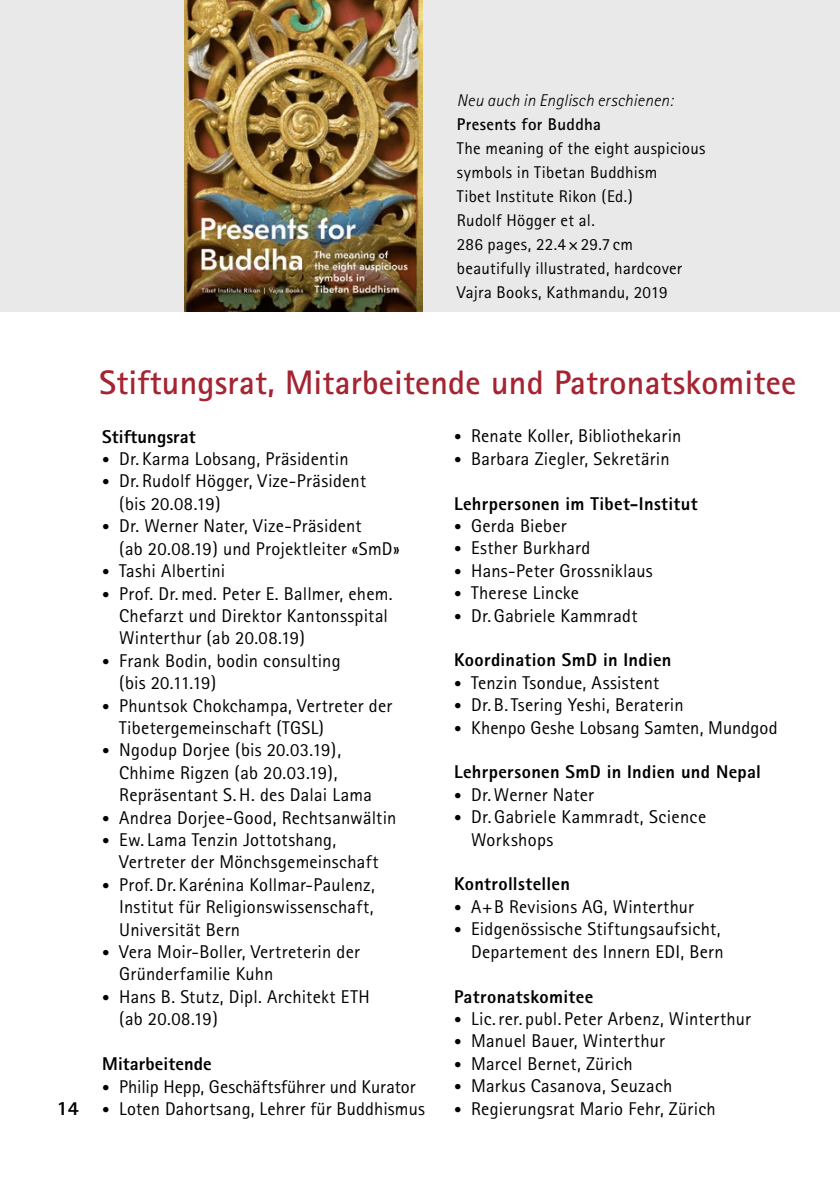
<style>
.page{position:relative;width:840px;height:1191px;background:#fff}
.page>*{position:absolute;margin:0;border:0;box-sizing:border-box;transform-origin:0 0}
.t1{font:700 34px "Rotis Sans Serif";letter-spacing:.005em;color:#a52431}
.t2{font:800 20px "Rotis Sans Serif";color:#000}
.t3{font:18.4px/22.4px "Rotis Sans Serif";letter-spacing:.01em;color:#000}
.t4{font:800 18.4px "Rotis Sans Serif";letter-spacing:.015em;color:#000}
.t5{font:17px/24px "Rotis Sans Serif";letter-spacing:.015em;color:#000}
.t6{font:italic 300 17px "Rotis Sans Serif";letter-spacing:.01em;color:#000}
.t7{font:700 17px "Rotis Sans Serif";letter-spacing:.02em;color:#000}
.s1{font-size:15px}
</style>
<div class="page">
<div style="left:422px;top:0;width:417px;height:312px;background:#e9e9e9"></div>
<img style="left:183px;top:0;width:239px;height:312px">
<div style="left:0;top:0;width:183px;height:312px;background:#e9e9e9"></div>
<p class="t6" style="left:456px;top:91px;width:217px">Neu auch in Englisch erschienen:</p>
<p class="t7" style="left:456px;top:114px;width:145px">Presents for Buddha</p>
<p class="t5" style="left:456px;top:136px;width:250px">The meaning of the eight auspicious symbols in Tibetan Buddhism<br>Tibet Institute Rikon (Ed.)<br>Rudolf Högger et al.<br>286 pages, 22.4 × 29.7 cm beautifully illustrated, hardcover<br>Vajra Books, Kathmandu, 2019</p>
<p class="t2" style="left:57px;top:1095px;width:24px">14</p>
<h1 class="t1" style="left:99px;top:361px;width:698px">Stiftungsrat, Mitarbeitende und Patronatskomitee</h1>
<p class="t4" style="left:102px;top:425px;width:95px">Stiftungsrat</p>
<p class="t3" style="left:102px;top:447px;width:248px"><span class="s1">•</span> Dr. Karma Lobsang, Präsidentin</p>
<p class="t3" style="left:119px;top:470px;width:248px;text-indent:-17px"><span class="s1">•</span> Dr. Rudolf Högger, Vize-Präsident (bis 20.08.19)</p>
<p class="t3" style="left:119px;top:515px;width:282px;text-indent:-17px"><span class="s1">•</span> Dr. Werner Nater, Vize-Präsident<br>(ab 20.08.19) und Projektleiter «SmD»</p>
<p class="t3" style="left:102px;top:559px;width:125px"><span class="s1">•</span> Tashi Albertini</p>
<p class="t3" style="left:119px;top:582px;width:275px;text-indent:-17px"><span class="s1">•</span> Prof. Dr.med. Peter E. Ballmer, ehem.<br>Chefarzt und Direktor Kantonsspital<br>Winterthur (ab 20.08.19)</p>
<p class="t3" style="left:119px;top:649px;width:223px;text-indent:-17px"><span class="s1">•</span> Frank Bodin, bodin consulting (bis 20.11.19)</p>
<p class="t3" style="left:119px;top:694px;width:274px;text-indent:-17px"><span class="s1">•</span> Phuntsok Chokchampa, Vertreter der<br>Tibetergemeinschaft (TGSL)</p>
<p class="t3" style="left:119px;top:739px;width:254px;text-indent:-17px"><span class="s1">•</span> Ngodup Dorjee (bis 20.03.19),<br>Chhime Rigzen (ab 20.03.19),<br>Repräsentant S.H. des Dalai Lama</p>
<p class="t3" style="left:102px;top:806px;width:296px"><span class="s1">•</span> Andrea Dorjee-Good, Rechtsanwältin</p>
<p class="t3" style="left:119px;top:828px;width:261px;text-indent:-17px"><span class="s1">•</span> Ew. Lama Tenzin Jottotshang,<br>Vertreter der Mönchsgemeinschaft</p>
<p class="t3" style="left:119px;top:873px;width:257px;text-align:justify;text-indent:-17px"><span class="s1">•</span> Prof. Dr. Karénina Kollmar-Paulenz, Institut für Religionswissenschaft, Universität Bern</p>
<p class="t3" style="left:119px;top:940px;width:242px;text-indent:-17px"><span class="s1">•</span> Vera Moir-Boller, Vertreterin der<br>Gründerfamilie Kuhn</p>
<p class="t3" style="left:119px;top:985px;width:252px;text-indent:-17px"><span class="s1">•</span> Hans B. Stutz, Dipl. Architekt ETH (ab 20.08.19)</p>
<p class="t4" style="left:102px;top:1052px;width:111px">Mitarbeitende</p>
<p class="t3" style="left:102px;top:1075px;width:315px"><span class="s1">•</span> Philip Hepp, Geschäftsführer und Kurator</p>
<p class="t3" style="left:102px;top:1097px;width:324px"><span class="s1">•</span> Loten Dahortsang, Lehrer für Buddhismus</p>
<p class="t3" style="left:454px;top:425px;width:229px"><span class="s1">•</span> Renate Koller, Bibliothekarin</p>
<p class="t3" style="left:454px;top:447px;width:217px"><span class="s1">•</span> Barbara Ziegler, Sekretärin</p>
<p class="t4" style="left:454px;top:491px;width:245px">Lehrpersonen im Tibet-Institut</p>
<p class="t3" style="left:454px;top:514px;width:114px"><span class="s1">•</span> Gerda Bieber</p>
<p class="t3" style="left:454px;top:537px;width:138px"><span class="s1">•</span> Esther Burkhard</p>
<p class="t3" style="left:454px;top:559px;width:200px"><span class="s1">•</span> Hans-Peter Grossniklaus</p>
<p class="t3" style="left:454px;top:581px;width:126px"><span class="s1">•</span> Therese Lincke</p>
<p class="t3" style="left:454px;top:604px;width:185px"><span class="s1">•</span> Dr.Gabriele Kammradt</p>
<p class="t4" style="left:454px;top:648px;width:219px">Koordination SmD in Indien</p>
<p class="t3" style="left:454px;top:671px;width:207px"><span class="s1">•</span> Tenzin Tsondue, Assistent</p>
<p class="t3" style="left:454px;top:693px;width:231px"><span class="s1">•</span> Dr. B. Tsering Yeshi, Beraterin</p>
<p class="t3" style="left:454px;top:716px;width:325px"><span class="s1">•</span> Khenpo Geshe Lobsang Samten, Mundgod</p>
<p class="t4" style="left:454px;top:760px;width:308px">Lehrpersonen SmD in Indien und Nepal</p>
<p class="t3" style="left:454px;top:783px;width:141px"><span class="s1">•</span> Dr. Werner Nater</p>
<p class="t3" style="left:471px;top:805px;width:237px;text-indent:-17px"><span class="s1">•</span> Dr. Gabriele Kammradt, Science<br>Workshops</p>
<p class="t4" style="left:454px;top:872px;width:117px">Kontrollstellen</p>
<p class="t3" style="left:454px;top:895px;width:241px"><span class="s1">•</span> A+B Revisions AG, Winterthur</p>
<p class="t3" style="left:454px;top:917px;width:271px;text-align:right"><span class="s1">•</span> Eidgenössische Stiftungsaufsicht,<br>Departement des Innern EDI, Bern</p>
<p class="t4" style="left:454px;top:984px;width:141px">Patronatskomitee</p>
<p class="t3" style="left:454px;top:1007px;width:298px"><span class="s1">•</span> Lic.rer. publ. Peter Arbenz, Winterthur</p>
<p class="t3" style="left:454px;top:1029px;width:212px"><span class="s1">•</span> Manuel Bauer, Winterthur</p>
<p class="t3" style="left:454px;top:1052px;width:180px"><span class="s1">•</span> Marcel Bernet, Zürich</p>
<p class="t3" style="left:454px;top:1074px;width:220px"><span class="s1">•</span> Markus Casanova, Seuzach</p>
<p class="t3" style="left:454px;top:1097px;width:263px"><span class="s1">•</span> Regierungsrat Mario Fehr, Zürich</p>
</div>
